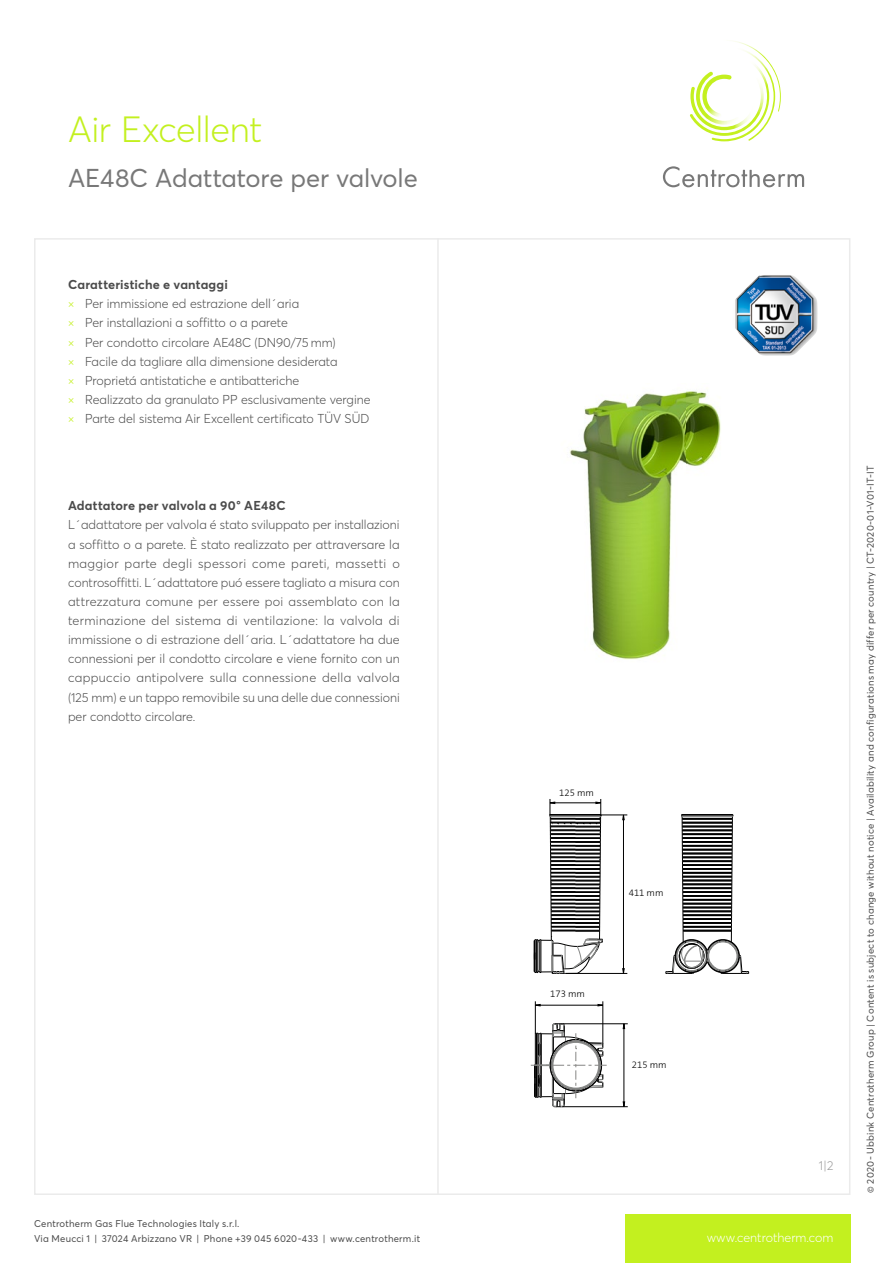
<style>
.page{position:relative;width:893px;height:1263px;background:#fff}
.page>*{position:absolute;margin:0;border:0;box-sizing:border-box;transform-origin:0 0}
.t1{font:300 36px "Averta PE";letter-spacing:-.01em;color:#c3f01f}
.t2{font:25.5px "Averta PE";letter-spacing:-.005em;color:#787878}
.t3{font:300 12.75px/19.2px "Averta PE";color:#4b4b4b}
.t4{font:700 12.75px "Averta PE";letter-spacing:.015em;color:#4b4b4b}
.t5{font:300 12.75px "Averta PE";color:#fff}
.t6{font:300 12.75px "Averta PE";color:#9a9a9a}
.t7{font:9.75px/14.9px "Averta PE";letter-spacing:.025em;color:#4b4b4b}
.t8{font:9.45px "The Sans HP3 Lig";color:#000}
.s1{font-weight:700}
.s2{color:#c3f01f}
</style>
<div class="page">
<div style="left:625px;top:1214px;width:225px;height:49px;background:#c3f01f"></div>
<img style="left:705px;top:72px;width:7px;height:4px">
<img style="left:690px;top:76px;width:22px;height:58px">
<img style="left:712px;top:72px;width:24px;height:69px">
<img style="left:736px;top:112px;width:37px;height:29px">
<img style="left:715px;top:41px;width:66px;height:71px">
<svg style="left:663px;top:166px;width:141px;height:21px"></svg>
<img style="left:735px;top:275px;width:64px;height:81px">
<hr style="left:437px;top:238px;width:2px;height:957px;background:#ebebeb">
<img style="left:570px;top:391px;width:151px;height:269px">
<svg style="left:665px;top:814px;width:85px;height:160px"></svg>
<hr style="left:562px;top:1106px;width:66px;height:1px;background:#000">
<hr style="left:535px;top:1001px;width:1px;height:33px;background:#000">
<hr style="left:603px;top:1001px;width:1px;height:43px;background:#000">
<hr style="left:562px;top:1023px;width:66px;height:1px;background:#000">
<hr style="left:624px;top:1024px;width:1px;height:83px;background:#000">
<hr style="left:535px;top:1005px;width:68px;height:1px;background:#000">
<svg style="left:531px;top:1023px;width:76px;height:85px"></svg>
<svg style="left:533px;top:799px;width:94px;height:175px"></svg>
<hr style="left:550px;top:802px;width:48px;height:1px;background:#000">
<h1 class="t1" style="left:68px;top:104px;width:196px">Air Excellent</h1>
<h2 class="t2" style="left:68px;top:161px;width:351px">AE48C Adattatore per valvole</h2>
<p class="t3" style="left:68px;top:275px;width:304px"><span class="s1">Caratteristiche e vantaggi<br></span><span class="s2">×</span> Per immissione ed estrazione dell´aria<br><span class="s2">×</span> Per installazioni a soffitto o a parete<br><span class="s2">×</span> Per condotto circolare AE48C (DN90/75 mm)<br><span class="s2">×</span> Facile da tagliare alla dimensione desiderata<br><span class="s2">×</span> Proprietá antistatiche e antibatteriche<br><span class="s2">×</span> Realizzato da granulato PP esclusivamente vergine <span class="s2">×</span> Parte del sistema Air Excellent certificato TÜV SÜD</p>
<p class="t4" style="left:68px;top:497px;width:219px">Adattatore per valvola a 90° AE48C</p>
<p class="t3" style="left:68px;top:515px;width:333px;text-align:justify">L´adattatore per valvola é stato sviluppato per installazioni a soffitto o a parete. È stato realizzato per attraversare la maggior parte degli spessori come pareti, massetti o controsoffitti. L´adattatore puó essere tagliato a misura con attrezzatura comune per essere poi assemblato con la terminazione del sistema di ventilazione: la valvola di immissione o di estrazione dell´aria. L´adattatore ha due connessioni per il condotto circolare e viene fornito con un cappuccio antipolvere sulla connessione della valvola (125 mm) e un tappo removibile su una delle due connessioni per condotto circolare.</p>
<p class="t7" style="left:34px;top:1215px;width:388px">Centrotherm Gas Flue Technologies Italy s.r.l.<br>Via Meucci 1 | 37024 Arbizzano VR | Phone +39 045 6020-433 | www.centrotherm.it</p>
<p class="t8" style="left:559px;top:786px;width:36px">125 mm</p>
<p class="t8" style="left:629px;top:886px;width:36px">411 mm</p>
<p class="t8" style="left:550px;top:987px;width:36px">173 mm</p>
<p class="t8" style="left:632px;top:1059px;width:36px">215 mm</p>
<p class="t6" style="left:819px;top:1157px;width:16px">1 | 2</p>
<p class="t5" style="left:707px;top:1228px;width:128px">www.centrotherm.com</p>
<p class="t7" style="left:863px;top:1193px;width:729px;rotate:-90deg">© 2020 - Ubbink Centrotherm Group | Content is subject to change without notice | Availability and configurations may differ per country | CT-2020-01-V01-IT-IT</p>
</div>
